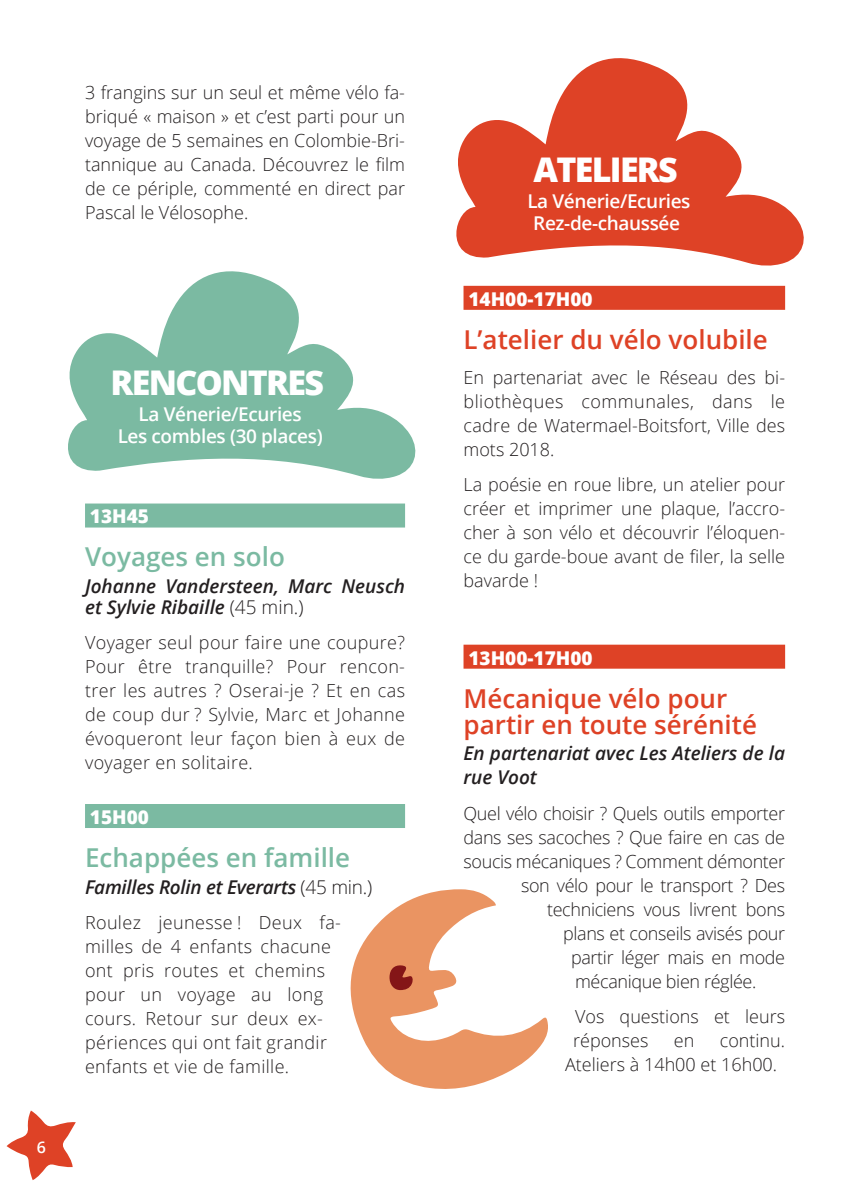
<style>
.page{position:relative;width:842px;height:1191px;background:#fff}
.page>*{position:absolute;margin:0;border:0;box-sizing:border-box;transform-origin:0 0}
.t1{font:800 34px "Open Sans";letter-spacing:-.05em;color:#fff}
.titre_film_rouge_vif{font:600 26px/26px "Open Sans";color:#de4226}
.titre_film_vert{font:600 26px "Open Sans";color:#7bbaa2}
.t2{font:italic 600 19px/21px "Open Sans";color:#231f20}
.t3{font:600 19px/22px "Open Sans";letter-spacing:-.02em;color:#fff;text-align:center}
.seance_rouge_vif{font:800 19px "Open Sans";color:#fff}
.seance_vert_clair{font:800 19px "Open Sans";color:#fff}
.paragraphe_texte_bas{font:300 18px/24px "Open Sans";color:#231f20;text-align:justify}
.paragraphe_texte_bas-2{font:300 18px "Open Sans";letter-spacing:-.02em;color:#231f20}
.paragraphe_texte_bas-3{font:300 18px/24px "Open Sans";letter-spacing:.02em;color:#231f20}
.t4{font:600 16px "Open Sans";color:#fff}
.s1{font-weight:300;font-style:normal}
</style>
<div class="page">
<svg style="left:7px;top:1110px;width:69px;height:70px"></svg>
<div style="left:85px;top:503px;width:320px;height:24px;background:#7bbaa2"></div>
<div style="left:85px;top:804px;width:320px;height:24px;background:#7bbaa2"></div>
<div style="left:463px;top:286px;width:322px;height:24px;background:#de4226"></div>
<div style="left:463px;top:644px;width:322px;height:24px;background:#de4226"></div>
<svg style="left:456px;top:58px;width:348px;height:208px;fill:#de4226"></svg>
<svg style="left:350px;top:889px;width:198px;height:200px"></svg>
<svg style="left:389px;top:965px;width:24px;height:25px"></svg>
<svg style="left:68px;top:271px;width:348px;height:208px;fill:#7bbaa2"></svg>
<p class="paragraphe_texte_bas" style="left:85px;top:80px;width:322px">3 frangins sur un seul et même vélo fa&shy;briqué « maison » et c’est parti pour un voyage de 5 semaines en Colombie-Bri&shy;tannique au Canada. Découvrez le film de ce périple, commenté en direct par Pascal le Vélosophe.</p>
<p class="t4" style="left:37px;top:1136px;width:11px">6</p>
<p class="t1" style="left:110px;top:357px;width:215px">RENCONTRES</p>
<p class="t3" style="left:118px;top:403px;width:206px">La Vénerie/Ecuries<br>Les combles (30 places)</p>
<p class="seance_vert_clair" style="left:90px;top:502px;width:61px">13H45</p>
<p class="titre_film_vert" style="left:85px;top:539px;width:201px">Voyages en solo</p>
<p class="t2" style="left:85px;top:575px;width:322px">Johanne Vandersteen, Marc Neusch et Sylvie Ribaille <span class="s1">(45 min.)</span></p>
<p class="paragraphe_texte_bas" style="left:85px;top:630px;width:322px">Voyager seul pour faire une coupure?<br>Pour être tranquille? Pour rencon&shy;trer les autres ? Oserai-je ? Et en cas de coup dur ? Sylvie, Marc et Johanne évoqueront leur façon bien à eux de voyager en solitaire.</p>
<p class="seance_vert_clair" style="left:90px;top:802px;width:61px">15H00</p>
<p class="titre_film_vert" style="left:85px;top:839px;width:267px">Echappées en famille</p>
<p class="t2" style="left:85px;top:875px;width:289px">Familles Rolin et Everarts <span class="s1">(45 min.)</span></p>
<p class="paragraphe_texte_bas-3" style="left:85px;top:910px;width:258px">Roulez jeunesse ! Deux fa&shy;milles de 4 enfants chacune ont pris routes et chemins pour un voyage au long cours. Retour sur deux ex&shy;périences qui ont fait grandir enfants et vie de famille.</p>
<p class="t1" style="left:533px;top:144px;width:146px">ATELIERS</p>
<p class="t3" style="left:527px;top:190px;width:165px">La Vénerie/Ecuries<br>Rez-de-chaussée</p>
<p class="seance_rouge_vif" style="left:468px;top:284px;width:126px">14H00-17H00</p>
<p class="titre_film_rouge_vif" style="left:463px;top:326px;width:306px">L’atelier du vélo volubile</p>
<p class="paragraphe_texte_bas" style="left:463px;top:365px;width:323px">En partenariat avec le Réseau des bi&shy;bliothèques communales, dans le cadre de Watermael-Boitsfort, Ville des mots 2018.</p>
<p class="paragraphe_texte_bas" style="left:463px;top:472px;width:323px">La poésie en roue libre, un atelier pour créer et imprimer une plaque, l’accro&shy;cher à son vélo et découvrir l’éloquen&shy;ce du garde-boue avant de filer, la selle bavarde !</p>
<p class="seance_rouge_vif" style="left:468px;top:643px;width:126px">13H00-17H00</p>
<p class="titre_film_rouge_vif" style="left:463px;top:684px;width:295px">Mécanique vélo pour partir en toute sérénité</p>
<p class="t2" style="left:463px;top:741px;width:323px;line-height:24px">En partenariat avec Les Ateliers de la rue Voot</p>
<p class="paragraphe_texte_bas-2" style="left:463px;top:800px;width:323px">Quel vélo choisir ? Quels outils emporter</p>
<p class="paragraphe_texte_bas-2" style="left:463px;top:824px;width:323px">dans ses sacoches ? Que faire en cas de</p>
<p class="paragraphe_texte_bas-2" style="left:463px;top:848px;width:323px">soucis mécaniques ? Comment démonter</p>
<p class="paragraphe_texte_bas-2" style="left:521px;top:872px;width:266px">son vélo pour le transport ? Des</p>
<p class="paragraphe_texte_bas-2" style="left:547px;top:896px;width:240px">techniciens vous livrent bons</p>
<p class="paragraphe_texte_bas-2" style="left:563px;top:920px;width:224px">plans et conseils avisés pour</p>
<p class="paragraphe_texte_bas-2" style="left:571px;top:944px;width:216px">partir léger mais en mode</p>
<p class="paragraphe_texte_bas-2" style="left:575px;top:968px;width:183px">mécanique bien réglée.</p>
<p class="paragraphe_texte_bas" style="left:573px;top:1004px;width:214px">Vos questions et leurs réponses</p>
<p class="paragraphe_texte_bas" style="left:565px;top:1028px;width:222px;text-indent:155px">continu.<br>Ateliers à 14h00 et 16h00.</p>
<p class="paragraphe_texte_bas" style="left:674px;top:1028px;width:22px">en</p>
</div>
